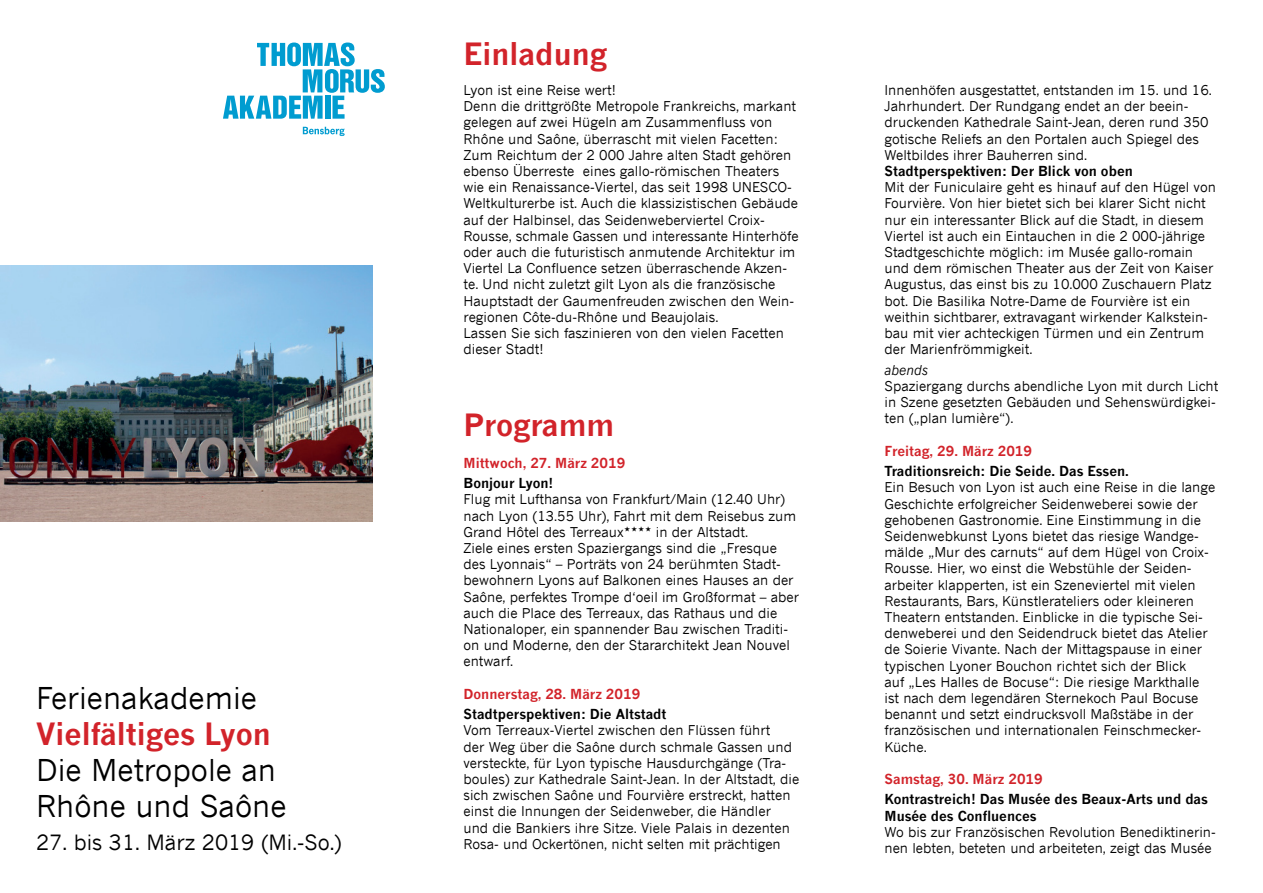
<style>
.page{position:relative;width:1263px;height:893px;background:#fff}
.page>*{position:absolute;margin:0;border:0;box-sizing:border-box;transform-origin:0 0}
.t1{font:30px/36px "News Gothic";color:#000}
.t2{font:700 30px "News Gothic";color:#d2232a}
.t3{font:21px "News Gothic";color:#000}
.t4{font:13.5px/16.2px "News Gothic";color:#000}
.t5{font:700 13.5px/16.2px "News Gothic";color:#000}
.t6{font:700 13.5px "News Gothic";color:#d2232a}
.t7{font:italic 13.5px "News Gothic";color:#000}
</style>
<div class="page">
<svg style="left:223px;top:43px;width:162px;height:76px"></svg>
<svg style="left:303px;top:127px;width:42px;height:9px"></svg>
<img style="left:0;top:265px;width:372px;height:256px">
<h1 class="t1" style="left:36px;top:679px;width:222px">Ferienakademie</h1>
<h1 class="t2" style="left:36px;top:715px;width:236px">Vielfältiges Lyon</h1>
<h1 class="t1" style="left:36px;top:751px;width:252px">Die Metropole an<br>Rhône und Saône</h1>
<h2 class="t3" style="left:36px;top:830px;width:307px">27. bis 31. März 2019 (Mi.-So.)</h2>
<h1 class="t2" style="left:463px;top:35px;width:145px">Einladung</h1>
<p class="t4" style="left:463px;top:82px;width:337px">Lyon ist eine Reise wert!<br>Denn die drittgrößte Metropole Frankreichs, markant gelegen auf zwei Hügeln am Zusammenfluss von Rhône und Saône, überrascht mit vielen Facetten:<br>Zum Reichtum der 2 000 Jahre alten Stadt gehören ebenso Überreste eines gallo-römischen Theaters wie ein Renaissance-Viertel, das seit 1998 UNESCO-Weltkulturerbe ist. Auch die klassizistischen Gebäude auf der Halbinsel, das Seidenweberviertel Croix-Rousse, schmale Gassen und interessante Hinterhöfe oder auch die futuristisch anmutende Architektur im Viertel La Confluence setzen überraschende Akzen&shy;te. Und nicht zuletzt gilt Lyon als die französische Hauptstadt der Gaumenfreuden zwischen den Wein&shy;regionen Côte-du-Rhône und Beaujolais.<br>Lassen Sie sich faszinieren von den vielen Facetten dieser Stadt!</p>
<h1 class="t2" style="left:463px;top:406px;width:152px">Programm</h1>
<p class="t6" style="left:463px;top:454px;width:163px">Mittwoch, 27. März 2019</p>
<p class="t5" style="left:463px;top:475px;width:92px">Bonjour Lyon!</p>
<p class="t4" style="left:463px;top:491px;width:334px">Flug mit Lufthansa von Frankfurt/Main (12.40 Uhr) nach Lyon (13.55 Uhr), Fahrt mit dem Reisebus zum<br>Grand Hôtel des Terreaux</p>
<p class="t4" style="left:463px;top:523px;width:337px;text-indent:192px">in der Altstadt.<br>Ziele eines ersten Spaziergangs sind die „Fresque des Lyonnais“ – Porträts von 24 berühmten Stadt&shy;bewohnern Lyons auf Balkonen eines Hauses an der Saône, perfektes Trompe d‘oeil im Großformat – aber auch die Place des Terreaux, das Rathaus und die Nationaloper, ein spannender Bau zwischen Traditi&shy;on und Moderne, den der Stararchitekt Jean Nouvel entwarf.</p>
<p class="t6" style="left:463px;top:685px;width:178px">Donnerstag, 28. März 2019</p>
<p class="t5" style="left:463px;top:706px;width:205px">Stadtperspektiven: Die Altstadt</p>
<p class="t4" style="left:463px;top:722px;width:337px">Vom Terreaux-Viertel zwischen den Flüssen führt<br>der Weg über die Saône durch schmale Gassen und versteckte, für Lyon typische Hausdurchgänge (Tra&shy;boules) zur Kathedrale Saint-Jean. In der Altstadt, die sich zwischen Saône und Fourvière erstreckt, hatten einst die Innungen der Seidenweber, die Händler<br>und die Bankiers ihre Sitze. Viele Palais in dezenten Rosa- und Ockertönen, nicht selten mit prächtigen</p>
<p class="t4" style="left:884px;top:82px;width:329px">Innenhöfen ausgestattet, entstanden im 15. und 16.<br>Jahrhundert. Der Rundgang endet an der beein&shy;druckenden Kathedrale Saint-Jean, deren rund 350 gotische Reliefs an den Portalen auch Spiegel des Weltbildes ihrer Bauherren sind.</p>
<p class="t5" style="left:884px;top:163px;width:250px">Stadtperspektiven: Der Blick von oben</p>
<p class="t4" style="left:884px;top:179px;width:333px">Mit der Funiculaire geht es hinauf auf den Hügel von Fourvière. Von hier bietet sich bei klarer Sicht nicht nur ein interessanter Blick auf die Stadt, in diesem Viertel ist auch ein Eintauchen in die 2 000-jährige Stadtgeschichte möglich: im Musée gallo-romain und dem römischen Theater aus der Zeit von Kaiser Augustus, das einst bis zu 10.000 Zuschauern Platz bot. Die Basilika Notre-Dame de Fourvière ist ein weithin sichtbarer, extravagant wirkender Kalkstein&shy;bau mit vier achteckigen Türmen und ein Zentrum der Marienfrömmigkeit.</p>
<p class="t7" style="left:884px;top:362px;width:45px">abends</p>
<p class="t4" style="left:884px;top:378px;width:335px">Spaziergang durchs abendliche Lyon mit durch Licht in Szene gesetzten Gebäuden und Sehenswürdigkei&shy;ten („plan lumière“).</p>
<p class="t6" style="left:884px;top:442px;width:149px">Freitag, 29. März 2019</p>
<p class="t5" style="left:884px;top:463px;width:246px">Traditionsreich: Die Seide. Das Essen.</p>
<p class="t4" style="left:884px;top:479px;width:332px">Ein Besuch von Lyon ist auch eine Reise in die lange Geschichte erfolgreicher Seidenweberei sowie der gehobenen Gastronomie. Eine Einstimmung in die Seidenwebkunst Lyons bietet das riesige Wandge&shy;mälde „Mur des carnuts“ auf dem Hügel von Croix-Rousse. Hier, wo einst die Webstühle der Seiden&shy;arbeiter klapperten, ist ein Szeneviertel mit vielen Restaurants, Bars, Künstlerateliers oder kleineren Theatern entstanden. Einblicke in die typische Sei&shy;denweberei und den Seidendruck bietet das Atelier de Soierie Vivante. Nach der Mittagspause in einer typischen Lyoner Bouchon richtet sich der Blick<br>auf „Les Halles de Bocuse“: Die riesige Markthalle ist nach dem legendären Sternekoch Paul Bocuse benannt und setzt eindrucksvoll Maßstäbe in der französischen und internationalen Feinschmecker-Küche.</p>
<p class="t6" style="left:884px;top:770px;width:160px">Samstag, 30. März 2019</p>
<p class="t5" style="left:884px;top:791px;width:325px">Kontrastreich! Das Musée des Beaux-Arts und das<br>Musée des Confluences</p>
<p class="t4" style="left:884px;top:824px;width:333px">Wo bis zur Französischen Revolution Benediktinerin&shy;nen lebten, beteten und arbeiteten, zeigt das Musée</p>
</div>
